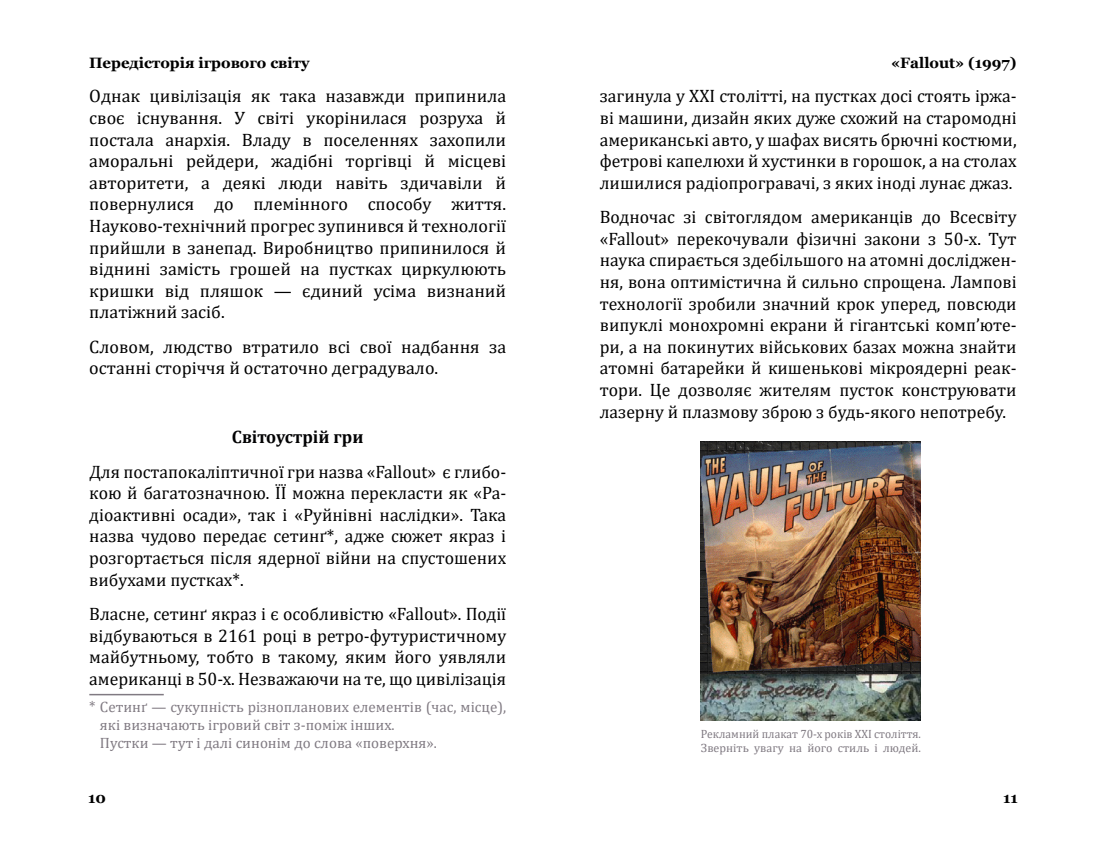
<style>
.page{position:relative;width:1106px;height:851px;background:#fff}
.page>*{position:absolute;margin:0;border:0;box-sizing:border-box;transform-origin:0 0}
.t1{font:18px/21.6px "Cambria";color:#000;text-align:justify}
.t2{font:700 18px "Cambria";color:#020203}
.t3{font:15px/18px "Cambria";color:#807a82}
.t4{font:700 15px "Georgia";color:#000}
.t5{font:12px/14.4px "Cambria";color:#807a82;scale:.96 1}
</style>
<div class="page">
<hr style="left:89px;top:693px;width:75px;height:2px;background:#807a82">
<img style="left:701px;top:441px;width:220px;height:279px">
<p class="t4" style="left:89px;top:53px;width:222px">Передісторія ігрового світу</p>
<p class="t1" style="left:89px;top:85px;width:418px">Однак цивілізація як така назавжди припинила своє існування. У світі укорінилася розруха й постала анархія. Владу в поселеннях захопили аморальні рейдери, жадібні торгівці й місцеві авторитети, а деякі люди навіть здичавіли й повернулися до племінного способу життя.<br>Науково-технічний прогрес зупинився й технології прийшли в занепад. Виробництво припинилося й віднині замість грошей на пустках циркулюють кришки від пляшок — єдиний усіма визнаний платіжний засіб.</p>
<p class="t1" style="left:89px;top:336px;width:418px">Словом, людство втратило всі свої надбання за останні сторіччя й остаточно деградувало.</p>
<p class="t2" style="left:232px;top:424px;width:133px">Світоустрій гри</p>
<p class="t1" style="left:89px;top:460px;width:418px">Для постапокаліптичної гри назва «Fallout» є глибо&shy;кою й багатозначною. ЇЇ можна перекласти як «Ра&shy;діоактивні осади», так і «Руйнівні наслідки». Така назва чудово передає сетинґ*, адже сюжет якраз і розгортається після ядерної війни на спустошених вибухами пустках*.</p>
<p class="t1" style="left:89px;top:603px;width:418px">Власне, сетинґ якраз і є особливістю «Fallout». Події відбуваються в 2161 році в ретро-футуристичному майбутньому, тобто в такому, яким його уявляли американці в 50-х. Незважаючи на те, що цивілізація</p>
<p class="t3" style="left:100px;top:697px;width:408px">Сетинґ — сукупність різнопланових елементів (час, місце), які визначають ігровий світ з-поміж інших.<br>Пустки — тут і далі синонім до слова «поверхня».</p>
<p class="t4" style="left:891px;top:53px;width:127px">«Fallout» (1997)</p>
<p class="t1" style="left:600px;top:85px;width:418px">загинула у XXI столітті, на пустках досі стоять іржа&shy;ві машини, дизайн яких дуже схожий на старомодні американські авто, у шафах висять брючні костюми, фетрові капелюхи й хустинки в горошок, а на столах лишилися радіопрогравачі, з яких іноді лунає джаз.</p>
<p class="t1" style="left:600px;top:206px;width:418px">Водночас зі світоглядом американців до Всесвіту «Fallout» перекочували фізичні закони з 50-х. Тут наука спирається здебільшого на атомні досліджен&shy;ня, вона оптимістична й сильно спрощена. Лампові технології зробили значний крок уперед, повсюди випуклі монохромні екрани й гігантські комп’юте&shy;ри, а на покинутих військових базах можна знайти атомні батарейки й кишенькові мікроядерні реак&shy;тори. Це дозволяє жителям пусток конструювати лазерну й плазмову зброю з будь-якого непотребу.</p>
<p class="t5" style="left:701px;top:726px;width:231px">Рекламний плакат 70-х років XXI століття.<br>Зверніть увагу на його стиль і людей.</p>
<p class="t4" style="left:88px;top:787px;width:19px">10</p>
<p class="t4" style="left:1003px;top:787px;width:16px">11</p>
</div>
